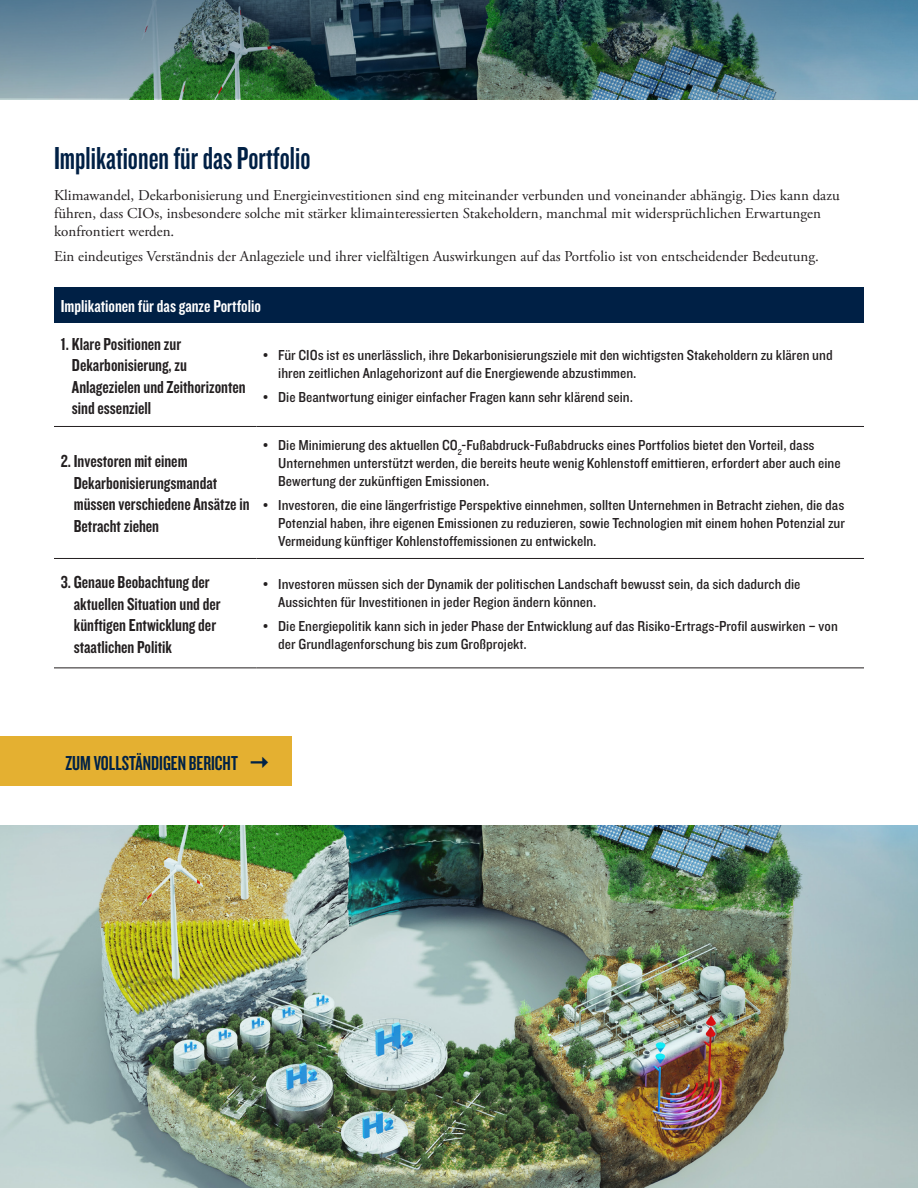
<style>
.page{position:relative;width:918px;height:1188px;background:#fff}
.page>*{position:absolute;margin:0;border:0;box-sizing:border-box;transform-origin:0 0}
.t1{font:33px "Knockout 48 Featherweight";color:#002045}
.t2{font:21px "Knockout HTF48 Featherweight";color:#002247}
.Table_Row_Header{font:18px/21.6px "Knockout 49 Liteweight";color:#231f20}
.Table_Header{font:18px "Knockout 49 Liteweight";color:#fff}
.t3{font:15px/18px "Knockout 30 Junior Welterwt";color:#231f20}
.t4{font:15px/18px "Adobe Garamond Pro";color:#231f20}
</style>
<div class="page">
<img style="left:0;top:825px;width:918px;height:363px">
<img style="left:0;top:0;width:918px;height:100px">
<div style="left:54px;top:287px;width:810px;height:36px;background:#002045"></div>
<hr style="left:256px;top:668px;width:608px;height:1px;background:#231f20">
<hr style="left:54px;top:668px;width:202px;height:1px;background:#231f20">
<hr style="left:54px;top:426px;width:202px;height:1px;background:#231f20">
<hr style="left:256px;top:426px;width:608px;height:1px;background:#231f20">
<hr style="left:54px;top:558px;width:202px;height:1px;background:#231f20">
<hr style="left:256px;top:558px;width:608px;height:1px;background:#231f20">
<div style="left:0;top:737px;width:292px;height:49px;background:#e4b031"></div>
<p class="t1" style="left:54px;top:138px;width:258px">Implikationen für das Portfolio</p>
<p class="t4" style="left:54px;top:187px;width:787px">Klimawandel, Dekarbonisierung und Energieinvestitionen sind eng miteinander verbunden und voneinander abhängig. Dies kann dazu führen, dass CIOs, insbesondere solche mit stärker klimainteressierten Stakeholdern, manchmal mit widersprüchlichen Erwartungen konfrontiert werden.</p>
<p class="t4" style="left:54px;top:248px;width:766px">Ein eindeutiges Verständnis der Anlageziele und ihrer vielfältigen Auswirkungen auf das Portfolio ist von entscheidender Bedeutung.</p>
<p class="Table_Header" style="left:61px;top:295px;width:202px">Implikationen für das ganze Portfolio</p>
<p class="Table_Row_Header" style="left:72px;top:332px;width:175px;text-indent:-11px">1. Klare Positionen zur<br>Dekarbonisierung, zu<br>Anlagezielen und Zeithorizonten sind essenziell</p>
<p class="t3" style="left:278px;top:345px;width:556px;text-indent:-15px">• Für CIOs ist es unerlässlich, ihre Dekarbonisierungsziele mit den wichtigsten Stakeholdern zu klären und ihren zeitlichen Anlagehorizont auf die Energiewende abzustimmen.</p>
<p class="t3" style="left:263px;top:387px;width:371px">• Die Beantwortung einiger einfacher Fragen kann sehr klärend sein.</p>
<p class="Table_Row_Header" style="left:74px;top:450px;width:177px;text-indent:-13px">2. Investoren mit einem<br>Dekarbonisierungsmandat müssen verschiedene Ansätze in<br>Betracht ziehen</p>
<p class="t3" style="left:278px;top:436px;width:564px;text-indent:-15px">• Die Minimierung des aktuellen CO<sub>2</sub>-Fußabdruck-Fußabdrucks eines Portfolios bietet den Vorteil, dass<br>Unternehmen unterstützt werden, die bereits heute wenig Kohlenstoff emittieren, erfordert aber auch eine<br>Bewertung der zukünftigen Emissionen.</p>
<p class="t3" style="left:278px;top:496px;width:568px;text-align:justify;text-indent:-15px">• Investoren, die eine längerfristige Perspektive einnehmen, sollten Unternehmen in Betracht ziehen, die das Potenzial haben, ihre eigenen Emissionen zu reduzieren, sowie Technologien mit einem hohen Potenzial zur Vermeidung künftiger Kohlenstoffemissionen zu entwickeln.</p>
<p class="Table_Row_Header" style="left:74px;top:571px;width:148px;text-indent:-13px">3. Genaue Beobachtung der aktuellen Situation und der künftigen Entwicklung der staatlichen Politik</p>
<p class="t3" style="left:278px;top:575px;width:524px;text-indent:-15px">• Investoren müssen sich der Dynamik der politischen Landschaft bewusst sein, da sich dadurch die<br>Aussichten für Investitionen in jeder Region ändern können.</p>
<p class="t3" style="left:278px;top:617px;width:561px;text-indent:-15px">• Die Energiepolitik kann sich in jeder Phase der Entwicklung auf das Risiko-Ertrags-Profil auswirken – von der Grundlagenforschung bis zum Großprojekt.</p>
<p class="t2" style="left:65px;top:752px;width:174px">ZUM VOLLSTÄNDIGEN BERICHT</p>
</div>
